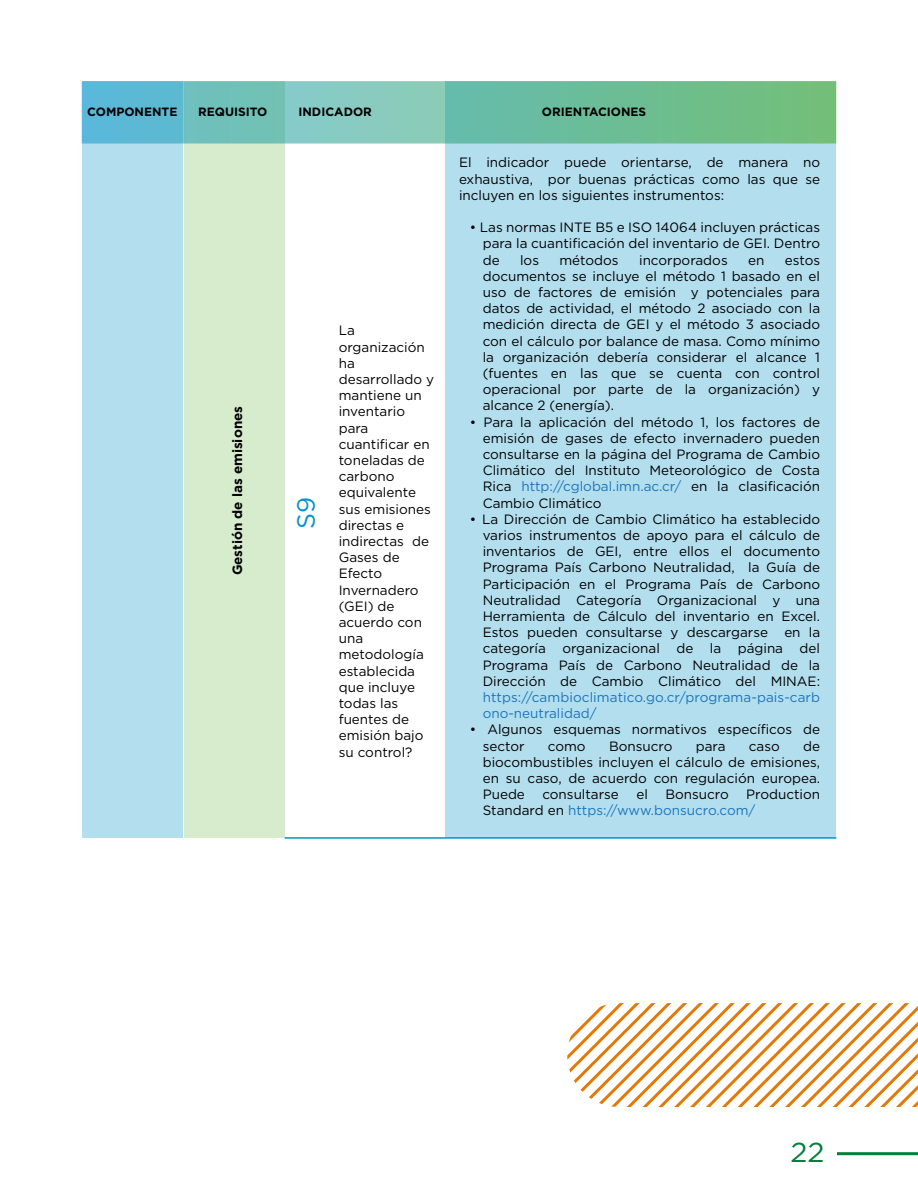
<style>
.page{position:relative;width:918px;height:1188px;background:#fff}
.page>*{position:absolute;margin:0;border:0;box-sizing:border-box;transform-origin:0 0}
.t1{font:27.45px "Gotham";color:#01803a;scale:1.04 1}
.t2{font:24.9px "Gotham";color:#0093c9}
.t3{font:13.5px/16.2px "Gotham";color:#000;text-align:justify}
.t4{font:13.5px/16.2px "Gotham";color:#1c75bc}
.t5{font:700 13.5px "Gotham";color:#000}
.t6{font:700 12px "Gotham";color:#000}
.s1{color:#1c75bc}
.s2{color:#000}
</style>
<div class="page">
<div style="left:82px;top:81px;width:100px;height:757px;background:#b3deee"></div>
<div style="left:446px;top:81px;width:390px;height:757px;background:#b3deee"></div>
<div style="left:184px;top:81px;width:101px;height:757px;background:#d7eccd"></div>
<svg style="left:82px;top:81px;width:754px;height:63px"></svg>
<hr style="left:285px;top:837px;width:551px;height:2px;background:#0093c9">
<hr style="left:837px;top:1152px;width:81px;height:3px;background:#01803a">
<svg style="left:567px;top:1003px;width:351px;height:104px"></svg>
<p class="t6" style="left:87px;top:104px;width:92px">COMPONENTE</p>
<p class="t6" style="left:198px;top:104px;width:71px">REQUISITO</p>
<p class="t6" style="left:298px;top:104px;width:75px">INDICADOR</p>
<p class="t6" style="left:542px;top:104px;width:106px">ORIENTACIONES</p>
<p class="t5" style="left:229px;top:575px;width:171px;rotate:-90deg">Gestión de las emisiones</p>
<h2 class="t2" style="left:290px;top:529px;width:34px;rotate:-90deg">S9</h2>
<p class="t3" style="left:339px;top:322px;width:97px;text-align:left">La organización ha desarrollado y mantiene un inventario para cuantificar en toneladas de carbono equivalente sus emisiones directas e indirectas de<br>Gases de<br>Efecto<br>Invernadero (GEI) de acuerdo con una metodología establecida que incluye todas las fuentes de emisión bajo su control?</p>
<p class="t3" style="left:459px;top:154px;width:363px">El indicador puede orientarse, de manera no exhaustiva, por buenas prácticas como las que se incluyen en los siguientes instrumentos:</p>
<p class="t3" style="left:483px;top:219px;width:339px;text-indent:-13px">• Las normas INTE B5 e ISO 14064 incluyen prácticas para la cuantificación del inventario de GEI. Dentro de</p>
<p class="t3" style="left:520px;top:251px;width:20px">los</p>
<p class="t3" style="left:559px;top:251px;width:61px">métodos</p>
<p class="t3" style="left:639px;top:251px;width:90px">incorporados</p>
<p class="t3" style="left:748px;top:251px;width:18px">en</p>
<p class="t3" style="left:483px;top:251px;width:339px;text-indent:302px">estos documentos se incluye el método 1 basado en el uso de factores de emisión y potenciales para datos de actividad, el método 2 asociado con la medición directa de GEI y el método 3 asociado con el cálculo por balance de masa. Como mínimo la organización debería considerar el alcance 1 (fuentes en las que se cuenta con control operacional por parte de la organización) y alcance 2 (energía).</p>
<p class="t3" style="left:483px;top:413px;width:339px;text-indent:-13px">• Para la aplicación del método 1, los factores de emisión de gases de efecto invernadero pueden consultarse en la página del Programa de Cambio Climático del Instituto Meteorológico de Costa Rica <span class="s1">http://cglobal.imn.ac.cr/</span> en la clasificación Cambio Climático</p>
<p class="t3" style="left:483px;top:511px;width:339px;text-indent:-13px">• La Dirección de Cambio Climático ha establecido varios instrumentos de apoyo para el cálculo de inventarios de GEI, entre ellos el documento Programa País Carbono Neutralidad, la Guía de Participación en el Programa País de Carbono Neutralidad Categoría Organizacional y una Herramienta de Cálculo del inventario en Excel.<br>Estos pueden consultarse y descargarse en la categoría organizacional de la página del Programa País de Carbono Neutralidad de la Dirección de Cambio Climático del MINAE:</p>
<p class="t4" style="left:483px;top:689px;width:339px">https://cambioclimatico.go.cr/programa-pais-carb ono-neutralidad/</p>
<p class="t3" style="left:483px;top:721px;width:339px;text-indent:-13px">• Algunos esquemas normativos específicos de sector</p>
<p class="t3" style="left:483px;top:737px;width:339px;text-indent:320px">de biocombustibles incluyen el cálculo de emisiones, en su caso, de acuerdo con regulación europea.<br>Puede</p>
<p class="t3" style="left:548px;top:737px;width:39px">como</p>
<p class="t3" style="left:609px;top:737px;width:65px">Bonsucro</p>
<p class="t3" style="left:696px;top:737px;width:31px">para</p>
<p class="t3" style="left:749px;top:737px;width:32px">caso</p>
<p class="t4" style="left:483px;top:786px;width:339px;text-indent:263px"><span class="s2">Production<br>Standard en</span> https://www.bonsucro.com/</p>
<p class="t3" style="left:542px;top:786px;width:78px">consultarse</p>
<p class="t3" style="left:636px;top:786px;width:13px">el</p>
<p class="t3" style="left:665px;top:786px;width:65px">Bonsucro</p>
<h1 class="t1" style="left:790px;top:1135px;width:34px">22</h1>
</div>
